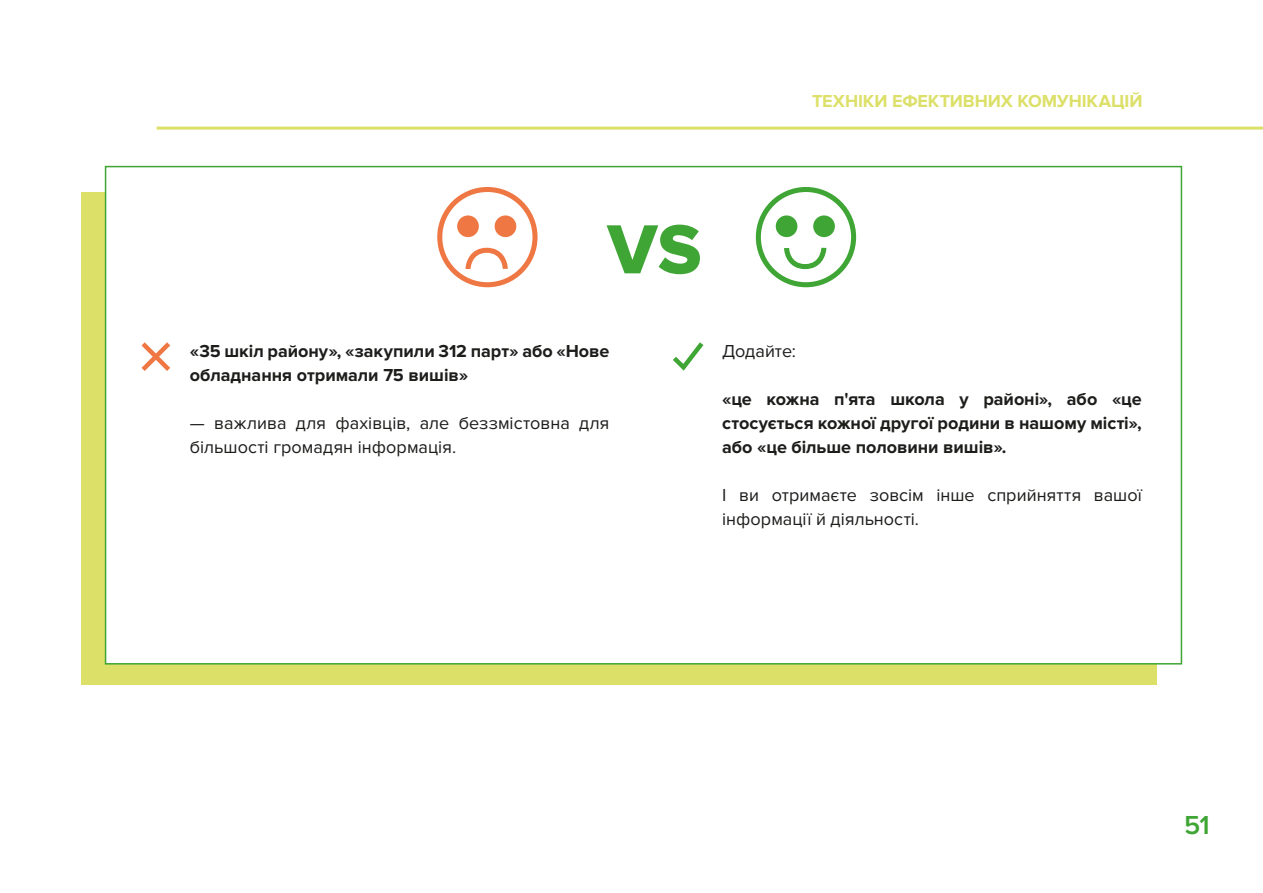
<style>
.page{position:relative;width:1263px;height:893px;background:#fff}
.page>*{position:absolute;margin:0;border:0;box-sizing:border-box;transform-origin:0 0}
.t1{font:72px "Proxima Nova Extrabld";color:#3fa535}
.t2{font:600 27px "Proxima Nova";color:#3fa535}
.t3{font:700 18px/24px "Proxima Nova";letter-spacing:-.005em;color:#1d1d1b}
.t4{font:18px/24px "Proxima Nova";color:#1d1d1b}
.t5{font:700 18px "Proxima Nova";letter-spacing:-.005em;color:#dce069}
</style>
<div class="page">
<div style="left:81px;top:192px;width:1076px;height:493px;background:#dce069"></div>
<div style="left:105px;top:166px;width:1077px;height:499px;background:#fff;border:2px solid #3fa535"></div>
<svg style="left:756px;top:187px;width:100px;height:100px"></svg>
<svg style="left:437px;top:187px;width:100px;height:100px"></svg>
<svg style="left:141px;top:342px;width:30px;height:29px"></svg>
<svg style="left:673px;top:342px;width:31px;height:29px"></svg>
<hr style="left:157px;top:127px;width:1106px;height:3px;background:#dce069">
<p class="t5" style="left:812px;top:90px;width:332px">ТЕХНІКИ ЕФЕКТИВНИХ КОМУНІКАЦІЙ</p>
<h1 class="t1" style="left:607px;top:208px;width:96px">VS</h1>
<p class="t3" style="left:190px;top:339px;width:421px">«35 шкіл району», «закупили 312 парт» або «Нове обладнання отримали 75 вишів»</p>
<p class="t4" style="left:190px;top:411px;width:421px">— важлива для фахівців, але беззмістовна для більшості громадян інформація.</p>
<p class="t4" style="left:722px;top:339px;width:75px">Додайте:</p>
<p class="t3" style="left:722px;top:387px;width:421px;text-align:justify">«це кожна п'ята школа у районі», або «це стосується кожної другої родини в нашому місті», або «це більше половини вишів».</p>
<p class="t4" style="left:722px;top:483px;width:421px">І ви отримаєте зовсім інше сприйняття вашої інформації й діяльності.</p>
<h2 class="t2" style="left:1184px;top:809px;width:27px">51</h2>
</div>
